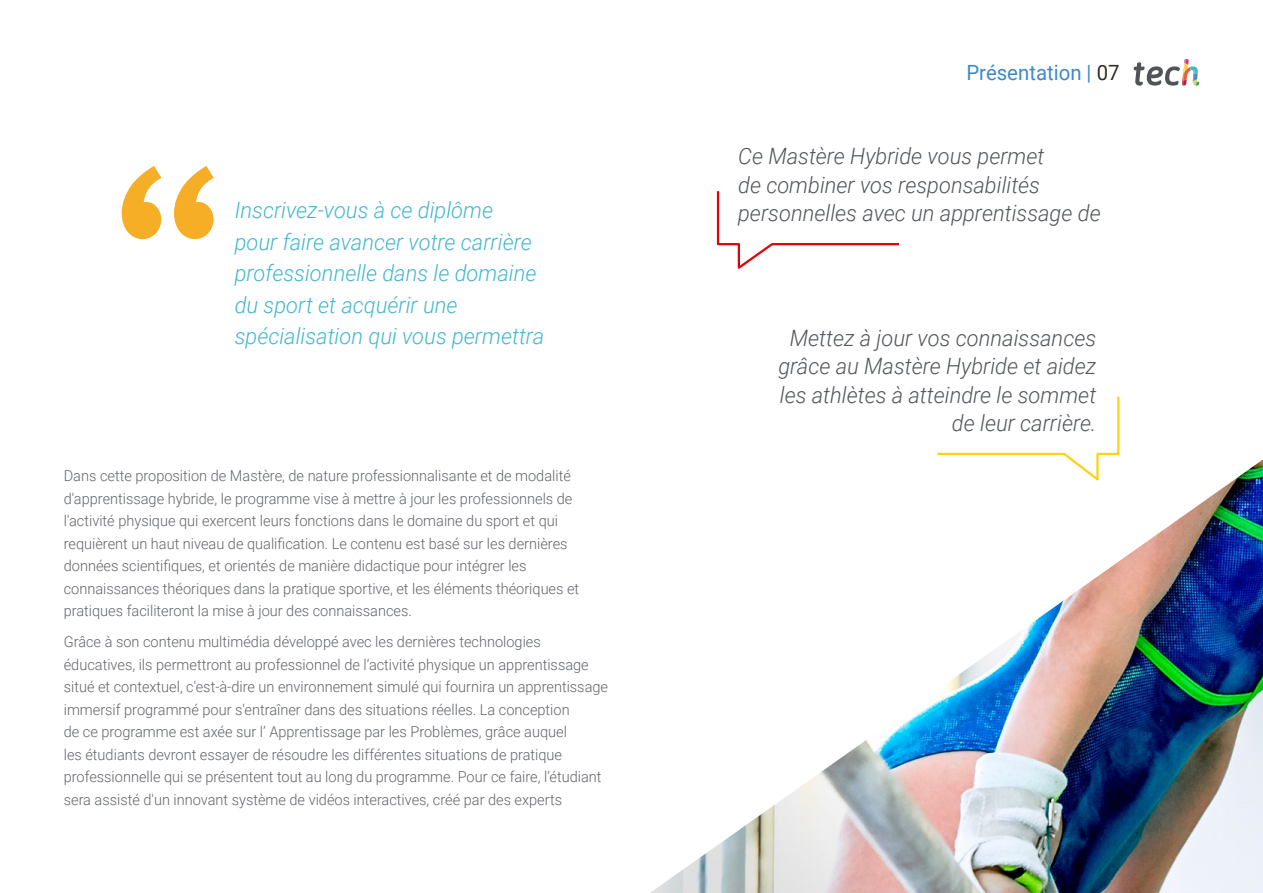
<style>
.page{position:relative;width:1263px;height:893px;background:#fff}
.page>*{position:absolute;margin:0;border:0;box-sizing:border-box;transform-origin:0 0}
.t1{font:italic 300 22.5px/28.5px "Roboto";color:#52555b}
.t2{font:italic 300 22.5px/31.5px "Roboto";color:#43b7cf}
.t3{font:21px "Roboto";color:#4089c5}
.t4{font:300 15px/22.5px "Roboto";color:#61646a}
.s1{color:#312e20}
</style>
<div class="page">
<svg style="left:1134px;top:59px;width:65px;height:27px"></svg>
<img style="left:650px;top:459px;width:613px;height:434px">
<svg style="left:716px;top:191px;width:183px;height:78px"></svg>
<svg style="left:935px;top:396px;width:185px;height:88px"></svg>
<svg style="left:122px;top:166px;width:92px;height:73px"></svg>
<h1 class="t2" style="left:235px;top:194px;width:311px">Inscrivez-vous à ce diplôme<br>pour faire avancer votre carrière professionnelle dans le domaine du sport et acquérir une spécialisation qui vous permettra</h1>
<p class="t4" style="left:64px;top:464px;width:517px">Dans cette proposition de Mastère, de nature professionnalisante et de modalité d'apprentissage hybride, le programme vise à mettre à jour les professionnels de l'activité physique qui exercent leurs fonctions dans le domaine du sport et qui requièrent un haut niveau de qualification. Le contenu est basé sur les dernières données scientifiques, et orientés de manière didactique pour intégrer les connaissances théoriques dans la pratique sportive, et les éléments théoriques et pratiques faciliteront la mise à jour des connaissances.</p>
<p class="t4" style="left:64px;top:630px;width:546px">Grâce à son contenu multimédia développé avec les dernières technologies éducatives, ils permettront au professionnel de l’activité physique un apprentissage situé et contextuel, c'est-à-dire un environnement simulé qui fournira un apprentissage immersif programmé pour s'entraîner dans des situations réelles. La conception<br>de ce programme est axée sur l’ Apprentissage par les Problèmes, grâce auquel<br>les étudiants devront essayer de résoudre les différentes situations de pratique professionnelle qui se présentent tout au long du programme. Pour ce faire, l’étudiant sera assisté d'un innovant système de vidéos interactives, créé par des experts</p>
<h2 class="t3" style="left:966px;top:57px;width:155px">Présentation | <span class="s1">07</span></h2>
<h1 class="t1" style="left:738px;top:141px;width:364px">Ce Mastère Hybride vous permet<br>de combiner vos responsabilités personnelles avec un apprentissage de</h1>
<h1 class="t1" style="left:778px;top:323px;width:319px;text-align:right">Mettez à jour vos connaissances grâce au Mastère Hybride et aidez les athlètes à atteindre le sommet de leur carrière.</h1>
</div>
